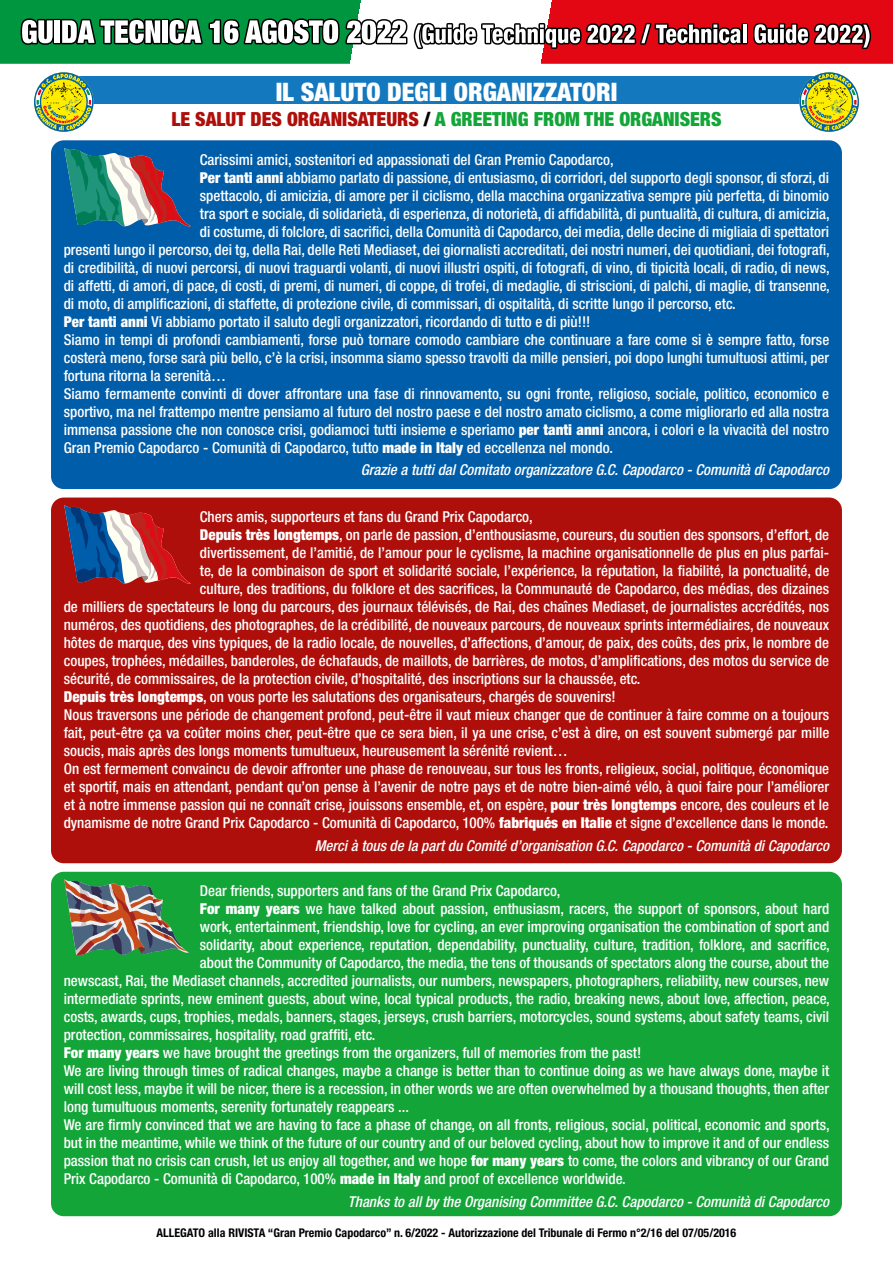
<style>
.page{position:relative;width:893px;height:1263px;background:#fff}
.page>*{position:absolute;margin:0;border:0;box-sizing:border-box;transform-origin:0 0}
.t1{font:900 condensed 25.5px "Helvetica Neue";color:#fff}
.t2{font:900 condensed 19.5px "Helvetica Neue";color:#13a538}
.t3{font:500 condensed 15px "Helvetica Neue";color:#fff}
.t4{font:italic 500 condensed 15px "Helvetica Neue";color:#fff}
.t5{font:700 condensed 12px "Helvetica Neue";color:#000}
.s1{color:#ae0f0a}
.s2{color:#000}
.s3{font-weight:900}
</style>
<div class="page">
<svg style="left:0;top:0;width:893px;height:64px;background:#825e3e"></svg>
<svg style="left:19px;top:0;width:854px;height:63px"></svg>
<div style="left:51px;top:140px;width:791px;height:349px;background:#005da9;border-radius:13px"></div>
<div style="left:51px;top:497px;width:791px;height:366px;background:#ae0f0a;border-radius:13px"></div>
<div style="left:51px;top:872px;width:791px;height:344px;background:#13a538;border-radius:13px"></div>
<div style="left:51px;top:77px;width:791px;height:27px;background:#1478be"></div>
<svg style="left:64px;top:148px;width:127px;height:78px"></svg>
<svg style="left:64px;top:879px;width:125px;height:76px"></svg>
<svg style="left:64px;top:505px;width:127px;height:79px"></svg>
<svg style="left:799px;top:72px;width:60px;height:60px"></svg>
<svg style="left:34px;top:72px;width:60px;height:60px"></svg>
<h1 class="t1" style="left:276px;top:76px;width:343px">IL SALUTO DEGLI ORGANIZZATORI</h1>
<h2 class="t2" style="left:171px;top:107px;width:552px"><span class="s1">LE SALUT DES ORGANISATEURS</span> <span class="s2">/</span> A GREETING FROM THE ORGANISERS</h2>
<p class="t3" style="left:200px;top:151px;width:415px">Carissimi amici, sostenitori ed appassionati del Gran Premio Capodarco,</p>
<p class="t3" style="left:200px;top:169px;width:631px"><span class="s3">Per tanti anni</span> abbiamo parlato di passione, di entusiasmo, di corridori, del supporto degli sponsor, di sforzi, di</p>
<p class="t3" style="left:200px;top:187px;width:631px">spettacolo, di amicizia, di amore per il ciclismo, della macchina organizzativa sempre più perfetta, di binomio</p>
<p class="t3" style="left:200px;top:205px;width:631px">tra sport e sociale, di solidarietà, di esperienza, di notorietà, di affidabilità, di puntualità, di cultura, di amicizia,</p>
<p class="t3" style="left:200px;top:223px;width:631px">di costume, di folclore, di sacrifici, della Comunità di Capodarco, dei media, delle decine di migliaia di spettatori</p>
<p class="t3" style="left:64px;top:241px;width:767px">presenti lungo il percorso, dei tg, della Rai, delle Reti Mediaset, dei giornalisti accreditati, dei nostri numeri, dei quotidiani, dei fotografi,</p>
<p class="t3" style="left:64px;top:259px;width:767px">di credibilità, di nuovi percorsi, di nuovi traguardi volanti, di nuovi illustri ospiti, di fotografi, di vino, di tipicità locali, di radio, di news,</p>
<p class="t3" style="left:64px;top:277px;width:767px">di affetti, di amori, di pace, di costi, di premi, di numeri, di coppe, di trofei, di medaglie, di striscioni, di palchi, di maglie, di transenne,</p>
<p class="t3" style="left:64px;top:295px;width:673px">di moto, di amplificazioni, di staffette, di protezione civile, di commissari, di ospitalità, di scritte lungo il percorso, etc.</p>
<p class="t3" style="left:64px;top:313px;width:528px"><span class="s3">Per tanti anni</span> Vi abbiamo portato il saluto degli organizzatori, ricordando di tutto e di più!!!</p>
<p class="t3" style="left:64px;top:331px;width:767px">Siamo in tempi di profondi cambiamenti, forse può tornare comodo cambiare che continuare a fare come si è sempre fatto, forse</p>
<p class="t3" style="left:64px;top:349px;width:767px">costerà meno, forse sarà più bello, c’è la crisi, insomma siamo spesso travolti da mille pensieri, poi dopo lunghi tumultuosi attimi, per</p>
<p class="t3" style="left:64px;top:367px;width:164px">fortuna ritorna la serenità…</p>
<p class="t3" style="left:64px;top:385px;width:767px">Siamo fermamente convinti di dover affrontare una fase di rinnovamento, su ogni fronte, religioso, sociale, politico, economico e</p>
<p class="t3" style="left:64px;top:403px;width:767px">sportivo, ma nel frattempo mentre pensiamo al futuro del nostro paese e del nostro amato ciclismo, a come migliorarlo ed alla nostra</p>
<p class="t3" style="left:64px;top:421px;width:767px">immensa passione che non conosce crisi, godiamoci tutti insieme e speriamo <span class="s3">per tanti anni</span> ancora, i colori e la vivacità del nostro</p>
<p class="t3" style="left:64px;top:439px;width:551px">Gran Premio Capodarco - Comunità di Capodarco, tutto <span class="s3">made in Italy</span> ed eccellenza nel mondo.</p>
<p class="t4" style="left:361px;top:461px;width:470px">Grazie a tutti dal Comitato organizzatore G.C. Capodarco - Comunità di Capodarco</p>
<p class="t3" style="left:200px;top:508px;width:334px">Chers amis, supporteurs et fans du Grand Prix Capodarco,</p>
<p class="t3" style="left:200px;top:526px;width:631px"><span class="s3">Depuis très longtemps</span>, on parle de passion, d’enthousiasme, coureurs, du soutien des sponsors, d’effort, de</p>
<p class="t3" style="left:200px;top:544px;width:631px">divertissement, de l’amitié, de l’amour pour le cyclisme, la machine organisationnelle de plus en plus parfai-</p>
<p class="t3" style="left:200px;top:562px;width:631px">te, de la combinaison de sport et solidarité sociale, l’expérience, la réputation, la fiabilité, la ponctualité, de</p>
<p class="t3" style="left:200px;top:580px;width:631px">culture, des traditions, du folklore et des sacrifices, la Communauté de Capodarco, des médias, des dizaines</p>
<p class="t3" style="left:64px;top:598px;width:767px">de milliers de spectateurs le long du parcours, des journaux télévisés, de Rai, des chaînes Mediaset, de journalistes accrédités, nos</p>
<p class="t3" style="left:64px;top:616px;width:767px">numéros, des quotidiens, des photographes, de la crédibilité, de nouveaux parcours, de nouveaux sprints intermédiaires, de nouveaux</p>
<p class="t3" style="left:64px;top:634px;width:767px">hôtes de marque, des vins typiques, de la radio locale, de nouvelles, d’affections, d’amour, de paix, des coûts, des prix, le nombre de</p>
<p class="t3" style="left:64px;top:652px;width:767px">coupes, trophées, médailles, banderoles, de échafauds, de maillots, de barrières, de motos, d’amplifications, des motos du service de</p>
<p class="t3" style="left:64px;top:670px;width:578px">sécurité, de commissaires, de la protection civile, d’hospitalité, des inscriptions sur la chaussée, etc.</p>
<p class="t3" style="left:64px;top:688px;width:553px"><span class="s3">Depuis très longtemps</span>, on vous porte les salutations des organisateurs, chargés de souvenirs!</p>
<p class="t3" style="left:64px;top:706px;width:767px">Nous traversons une période de changement profond, peut-être il vaut mieux changer que de continuer à faire comme on a toujours</p>
<p class="t3" style="left:64px;top:724px;width:767px">fait, peut-être ça va coûter moins cher, peut-être que ce sera bien, il ya une crise, c’est à dire, on est souvent submergé par mille</p>
<p class="t3" style="left:64px;top:742px;width:505px">soucis, mais après des longs moments tumultueux, heureusement la sérénité revient…</p>
<p class="t3" style="left:64px;top:760px;width:767px">On est fermement convaincu de devoir affronter une phase de renouveau, sur tous les fronts, religieux, social, politique, économique</p>
<p class="t3" style="left:64px;top:778px;width:767px">et sportif, mais en attendant, pendant qu’on pense à l’avenir de notre pays et de notre bien-aimé vélo, à quoi faire pour l’améliorer</p>
<p class="t3" style="left:64px;top:796px;width:767px">et à notre immense passion qui ne connaît crise, jouissons ensemble, et, on espère, <span class="s3">pour très longtemps</span> encore, des couleurs et le</p>
<p class="t3" style="left:64px;top:814px;width:766px">dynamisme de notre Grand Prix Capodarco - Comunità di Capodarco, 100% <span class="s3">fabriqués en Italie</span> et signe d’excellence dans le monde.</p>
<p class="t4" style="left:315px;top:836px;width:516px">Merci à tous de la part du Comité d’organisation G.C. Capodarco - Comunità di Capodarco</p>
<p class="t3" style="left:200px;top:882px;width:362px">Dear friends, supporters and fans of the Grand Prix Capodarco,</p>
<p class="t3" style="left:200px;top:900px;width:631px"><span class="s3">For many years</span> we have talked about passion, enthusiasm, racers, the support of sponsors, about hard</p>
<p class="t3" style="left:200px;top:918px;width:631px">work, entertainment, friendship, love for cycling, an ever improving organisation the combination of sport and</p>
<p class="t3" style="left:200px;top:936px;width:631px">solidarity, about experience, reputation, dependability, punctuality, culture, tradition, folklore, and sacrifice,</p>
<p class="t3" style="left:200px;top:954px;width:631px">about the Community of Capodarco, the media, the tens of thousands of spectators along the course, about the</p>
<p class="t3" style="left:64px;top:972px;width:767px">newscast, Rai, the Mediaset channels, accredited journalists, our numbers, newspapers, photographers, reliability, new courses, new</p>
<p class="t3" style="left:64px;top:990px;width:767px">intermediate sprints, new eminent guests, about wine, local typical products, the radio, breaking news, about love, affection, peace,</p>
<p class="t3" style="left:64px;top:1008px;width:767px">costs, awards, cups, trophies, medals, banners, stages, jerseys, crush barriers, motorcycles, sound systems, about safety teams, civil</p>
<p class="t3" style="left:64px;top:1026px;width:313px">protection, commissaires, hospitality, road graffiti, etc.</p>
<p class="t3" style="left:64px;top:1044px;width:579px"><span class="s3">For many years</span> we have brought the greetings from the organizers, full of memories from the past!</p>
<p class="t3" style="left:64px;top:1062px;width:767px">We are living through times of radical changes, maybe a change is better than to continue doing as we have always done, maybe it</p>
<p class="t3" style="left:64px;top:1080px;width:767px">will cost less, maybe it will be nicer, there is a recession, in other words we are often overwhelmed by a thousand thoughts, then after</p>
<p class="t3" style="left:64px;top:1098px;width:347px">long tumultuous moments, serenity fortunately reappears ...</p>
<p class="t3" style="left:64px;top:1116px;width:767px">We are firmly convinced that we are having to face a phase of change, on all fronts, religious, social, political, economic and sports,</p>
<p class="t3" style="left:64px;top:1134px;width:767px">but in the meantime, while we think of the future of our country and of our beloved cycling, about how to improve it and of our endless</p>
<p class="t3" style="left:64px;top:1152px;width:767px">passion that no crisis can crush, let us enjoy all together, and we hope <span class="s3">for many years</span> to come, the colors and vibrancy of our Grand</p>
<p class="t3" style="left:64px;top:1170px;width:563px">Prix Capodarco - Comunità di Capodarco, 100% <span class="s3">made in Italy</span> and proof of excellence worldwide.</p>
<p class="t4" style="left:348px;top:1192px;width:483px">Thanks to all by the Organising Committee G.C. Capodarco - Comunità di Capodarco</p>
<p class="t5" style="left:157px;top:1226px;width:581px">ALLEGATO alla RIVISTA “Gran Premio Capodarco” n. 6/2022 - Autorizzazione del Tribunale di Fermo n°2/16 del 07/05/2016</p>
</div>
